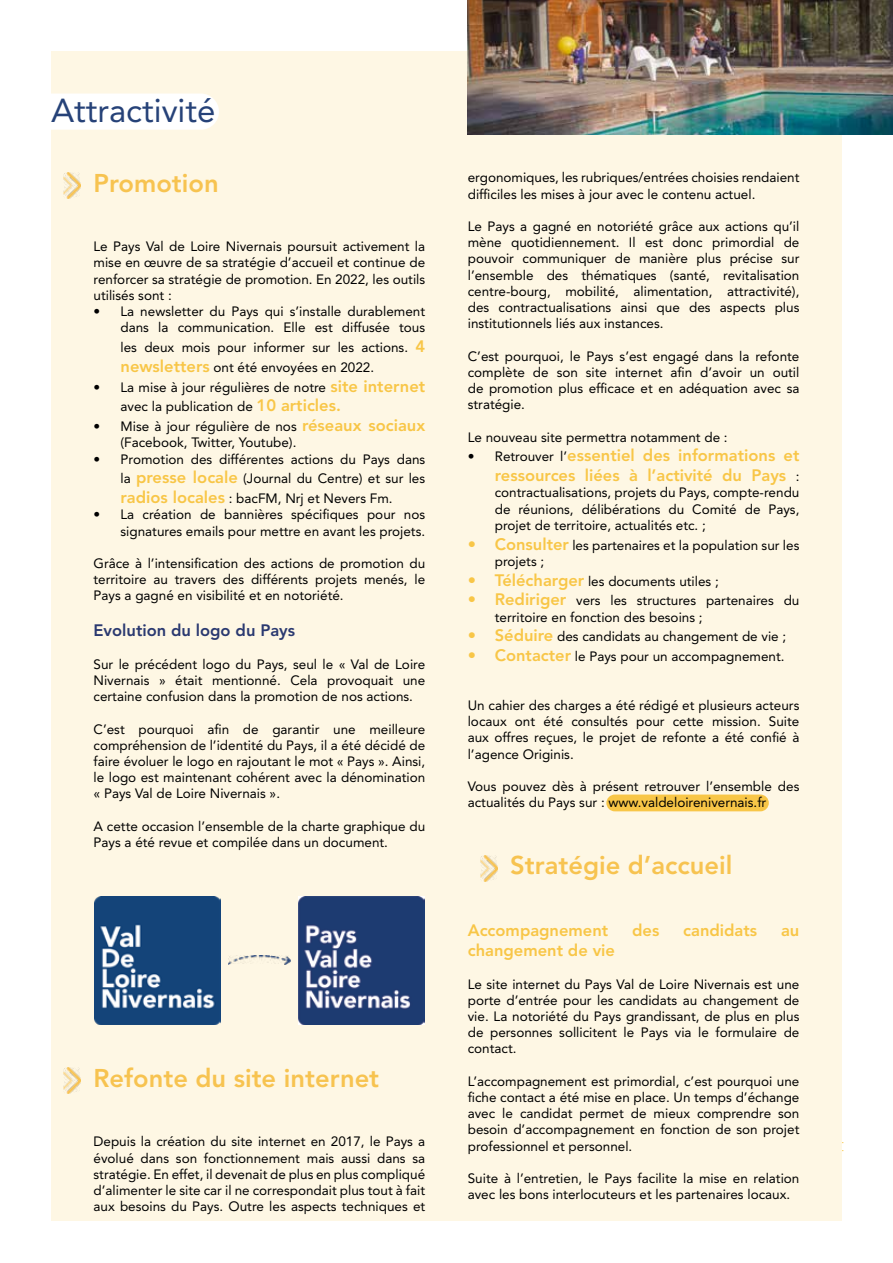
<style>
.page{position:relative;width:893px;height:1263px;background:#fff}
.page>*{position:absolute;margin:0;border:0;box-sizing:border-box;transform-origin:0 0}
.t1{font:33px "Avenir LT Std";color:#264278}
.t2{font:800 25.5px "Avenir LT Std";color:#f7c350}
.t3{font:800 16.5px/19.8px "Avenir LT Std";color:#f8c647;text-align:right}
.t4{font:800 16.5px "Avenir LT Std";color:#2a3970}
.t5{font:13.5px/16.2px "Avenir LT Std";color:#000;text-align:justify}
.s1{font-weight:800;font-size:16.5px;color:#f8c647}
.s2{font-weight:400;font-size:13.5px;color:#000}
</style>
<div class="page">
<div style="left:51px;top:51px;width:791px;height:1169px;background:#fef7e4"></div>
<div style="left:0;top:94px;width:219px;height:36px;background:#fff;border-radius:18px"></div>
<img style="left:64px;top:172px;width:17px;height:26px">
<img style="left:298px;top:896px;width:127px;height:128px">
<img style="left:94px;top:896px;width:126px;height:128px">
<img style="left:229px;top:956px;width:61px;height:9px">
<img style="left:64px;top:1067px;width:17px;height:26px">
<div style="left:606px;top:794px;width:163px;height:17px;background:#f8c647;border-radius:8px"></div>
<img style="left:480px;top:855px;width:18px;height:26px">
<img style="left:468px;top:0;width:425px;height:134px">
<h1 class="t1" style="left:51px;top:92px;width:166px">Attractivité</h1>
<h2 class="t2" style="left:94px;top:168px;width:127px">Promotion</h2>
<p class="t5" style="left:94px;top:238px;width:333px">Le Pays Val de Loire Nivernais poursuit activement la mise en œuvre de sa stratégie d’accueil et continue de renforcer sa stratégie de promotion. En 2022, les outils utilisés sont :</p>
<p class="t5" style="left:94px;top:303px;width:333px;text-align:right">• La newsletter du Pays qui s’installe durablement dans la communication. Elle est diffusée tous</p>
<p class="t5" style="left:121px;top:337px;width:306px;line-height:19.8px">les deux mois pour informer sur les actions. <span class="s1">4 newsletters</span> ont été envoyées en 2022.</p>
<p class="t5" style="left:121px;top:377px;width:306px;line-height:19.8px;text-indent:-27px">• La mise à jour régulières de notre <span class="s1">site internet </span>avec la publication de <span class="s1">10 articles.</span></p>
<p class="t5" style="left:121px;top:418px;width:306px;text-indent:-27px">• Mise à jour régulière de nos <span class="s1">réseaux sociaux </span>(Facebook, Twitter, Youtube).</p>
<p class="t5" style="left:121px;top:449px;width:306px;line-height:19.8px;text-indent:-27px">• Promotion des différentes actions du Pays dans la <span class="s1">presse locale</span> (Journal du Centre) et sur les <span class="s1">radios locales</span> : bacFM, Nrj et Nevers Fm.</p>
<p class="t5" style="left:94px;top:507px;width:333px;text-align:right">• La création de bannières spécifiques pour nos signatures emails pour mettre en avant les projets.</p>
<p class="t5" style="left:94px;top:555px;width:333px">Grâce à l’intensification des actions de promotion du territoire au travers des différents projets menés, le Pays a gagné en visibilité et en notoriété.</p>
<p class="t4" style="left:94px;top:621px;width:203px">Evolution du logo du Pays</p>
<p class="t5" style="left:94px;top:656px;width:333px">Sur le précédent logo du Pays, seul le « Val de Loire Nivernais » était mentionné. Cela provoquait une certaine confusion dans la promotion de nos actions.</p>
<p class="t5" style="left:94px;top:721px;width:333px">C’est pourquoi afin de garantir une meilleure compréhension de l’identité du Pays, il a été décidé de faire évoluer le logo en rajoutant le mot « Pays ». Ainsi, le logo est maintenant cohérent avec la dénomination « Pays Val de Loire Nivernais ».</p>
<p class="t5" style="left:94px;top:818px;width:333px">A cette occasion l’ensemble de la charte graphique du<br>Pays a été revue et compilée dans un document.</p>
<h2 class="t2" style="left:94px;top:1063px;width:287px">Refonte du site internet</h2>
<p class="t5" style="left:94px;top:1134px;width:333px">Depuis la création du site internet en 2017, le Pays a évolué dans son fonctionnement mais aussi dans sa stratégie. En effet, il devenait de plus en plus compliqué d’alimenter le site car il ne correspondait plus tout à fait aux besoins du Pays. Outre les aspects techniques et</p>
<p class="t5" style="left:468px;top:170px;width:333px">ergonomiques, les rubriques/entrées choisies rendaient difficiles les mises à jour avec le contenu actuel.</p>
<p class="t5" style="left:468px;top:218px;width:333px">Le Pays a gagné en notoriété grâce aux actions qu’il mène quotidiennement. Il est donc primordial de pouvoir communiquer de manière plus précise sur l’ensemble des thématiques (santé, revitalisation centre-bourg, mobilité, alimentation, attractivité), des contractualisations ainsi que des aspects plus institutionnels liés aux instances.</p>
<p class="t5" style="left:468px;top:348px;width:333px">C’est pourquoi, le Pays s’est engagé dans la refonte complète de son site internet afin d’avoir un outil de promotion plus efficace et en adéquation avec sa stratégie.</p>
<p class="t5" style="left:468px;top:429px;width:261px">Le nouveau site permettra notamment de :</p>
<p class="t3" style="left:468px;top:446px;width:333px"><span class="s2">• Retrouver l’</span>essentiel des informations et ressources liées à l’activité du Pays <span class="s2">:</span></p>
<p class="t5" style="left:495px;top:485px;width:306px">contractualisations, projets du Pays, compte-rendu de réunions, délibérations du Comité de Pays, projet de territoire, actualités etc. ;</p>
<p class="t5" style="left:495px;top:537px;width:306px;text-indent:-27px"><span class="s1">• Consulter</span> les partenaires et la population sur les projets ;</p>
<p class="t5" style="left:468px;top:573px;width:253px"><span class="s1">• Télécharger</span> les documents utiles ;</p>
<p class="t5" style="left:495px;top:593px;width:306px;text-indent:-27px"><span class="s1">• Rediriger</span> vers les structures partenaires du territoire en fonction des besoins ;</p>
<p class="t5" style="left:468px;top:629px;width:320px"><span class="s1">• Séduire</span> des candidats au changement de vie ;</p>
<p class="t5" style="left:468px;top:649px;width:318px"><span class="s1">• Contacter</span> le Pays pour un accompagnement.</p>
<p class="t5" style="left:468px;top:697px;width:333px">Un cahier des charges a été rédigé et plusieurs acteurs locaux ont été consultés pour cette mission. Suite aux offres reçues, le projet de refonte a été confié à l’agence Originis.</p>
<p class="t5" style="left:468px;top:778px;width:333px">Vous pouvez dès à présent retrouver l’ensemble des actualités du Pays sur : www.valdeloirenivernais.fr</p>
<h2 class="t2" style="left:510px;top:850px;width:224px">Stratégie d’accueil</h2>
<p class="t3" style="left:468px;top:921px;width:142px">Accompagnement</p>
<p class="t3" style="left:632px;top:921px;width:29px">des</p>
<p class="t3" style="left:683px;top:921px;width:75px">candidats</p>
<p class="t3" style="left:781px;top:921px;width:20px">au</p>
<p class="t3" style="left:468px;top:940px;width:149px">changement de vie</p>
<p class="t5" style="left:468px;top:976px;width:333px">Le site internet du Pays Val de Loire Nivernais est une porte d’entrée pour les candidats au changement de vie. La notoriété du Pays grandissant, de plus en plus de personnes sollicitent le Pays via le formulaire de contact.</p>
<p class="t5" style="left:468px;top:1073px;width:333px">L’accompagnement est primordial, c’est pourquoi une fiche contact a été mise en place. Un temps d’échange avec le candidat permet de mieux comprendre son besoin d’accompagnement en fonction de son projet professionnel et personnel.</p>
<p class="t5" style="left:468px;top:1170px;width:333px">Suite à l’entretien, le Pays facilite la mise en relation avec les bons interlocuteurs et les partenaires locaux.</p>
</div>
